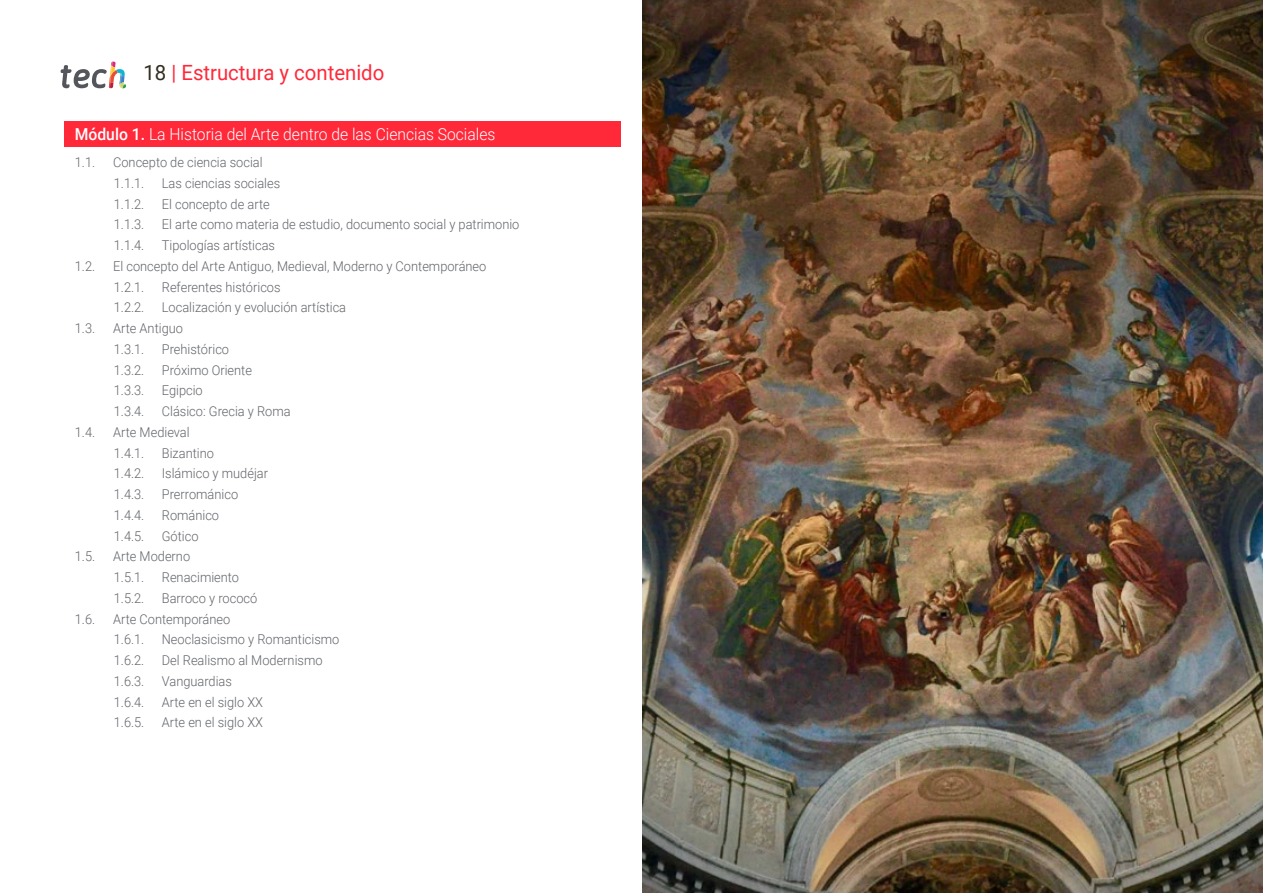
<style>
.page{position:relative;width:1263px;height:893px;background:#fff}
.page>*{position:absolute;margin:0;border:0;box-sizing:border-box;transform-origin:0 0}
.t1{font:21px "Roboto";color:#ff293a}
.t2{font:300 16.5px "Roboto";color:#fff;scale:.95 1}
.t3{font:300 13.5px/20.7px "Roboto";color:#61646a;scale:.95 1}
.s1{color:#312e20}
.s2{font-weight:500}
</style>
<div class="page">
<div style="left:64px;top:121px;width:557px;height:25px;background:#ff293a"></div>
<img style="left:642px;top:0;width:621px;height:893px">
<svg style="left:61px;top:62px;width:65px;height:27px"></svg>
<h1 class="t1" style="left:144px;top:57px;width:242px"><span class="s1">18</span> | Estructura y contenido</h1>
<p class="t2" style="left:75px;top:123px;width:444px"><span class="s2">Módulo 1.</span> La Historia del Arte dentro de las Ciencias Sociales</p>
<p class="t3" style="left:75px;top:151px;width:23px">1.1.</p>
<p class="t3" style="left:113px;top:151px;width:159px">Concepto de ciencia social<br>1.1.1.</p>
<p class="t3" style="left:162px;top:172px;width:126px">Las ciencias sociales</p>
<p class="t3" style="left:114px;top:193px;width:34px">1.1.2.</p>
<p class="t3" style="left:162px;top:193px;width:115px">El concepto de arte</p>
<p class="t3" style="left:114px;top:214px;width:34px">1.1.3.</p>
<p class="t3" style="left:162px;top:214px;width:378px">El arte como materia de estudio, documento social y patrimonio</p>
<p class="t3" style="left:114px;top:234px;width:34px">1.1.4.</p>
<p class="t3" style="left:162px;top:234px;width:121px">Tipologías artísticas</p>
<p class="t3" style="left:75px;top:255px;width:23px">1.2.</p>
<p class="t3" style="left:113px;top:255px;width:394px">El concepto del Arte Antiguo, Medieval, Moderno y Contemporáneo<br>1.2.1.</p>
<p class="t3" style="left:162px;top:276px;width:127px">Referentes históricos</p>
<p class="t3" style="left:114px;top:297px;width:34px">1.2.2.</p>
<p class="t3" style="left:162px;top:297px;width:195px">Localización y evolución artística</p>
<p class="t3" style="left:75px;top:317px;width:23px">1.3.</p>
<p class="t3" style="left:113px;top:317px;width:75px">Arte Antiguo<br>1.3.1.</p>
<p class="t3" style="left:162px;top:338px;width:72px">Prehistórico</p>
<p class="t3" style="left:114px;top:359px;width:34px">1.3.2.</p>
<p class="t3" style="left:162px;top:359px;width:96px">Próximo Oriente</p>
<p class="t3" style="left:114px;top:380px;width:34px">1.3.3.</p>
<p class="t3" style="left:162px;top:380px;width:45px">Egipcio</p>
<p class="t3" style="left:114px;top:400px;width:34px">1.3.4.</p>
<p class="t3" style="left:162px;top:400px;width:137px">Clásico: Grecia y Roma</p>
<p class="t3" style="left:75px;top:421px;width:23px">1.4.</p>
<p class="t3" style="left:113px;top:421px;width:82px">Arte Medieval<br>1.4.1.</p>
<p class="t3" style="left:162px;top:442px;width:56px">Bizantino</p>
<p class="t3" style="left:114px;top:463px;width:34px">1.4.2.</p>
<p class="t3" style="left:162px;top:463px;width:113px">Islámico y mudéjar</p>
<p class="t3" style="left:114px;top:483px;width:34px">1.4.3.</p>
<p class="t3" style="left:162px;top:483px;width:82px">Prerrománico</p>
<p class="t3" style="left:114px;top:504px;width:34px">1.4.4.</p>
<p class="t3" style="left:162px;top:504px;width:62px">Románico</p>
<p class="t3" style="left:114px;top:525px;width:34px">1.4.5.</p>
<p class="t3" style="left:162px;top:525px;width:40px">Gótico</p>
<p class="t3" style="left:75px;top:546px;width:23px">1.5.</p>
<p class="t3" style="left:113px;top:546px;width:83px">Arte Moderno<br>1.5.1.</p>
<p class="t3" style="left:162px;top:566px;width:83px">Renacimiento</p>
<p class="t3" style="left:114px;top:587px;width:34px">1.5.2.</p>
<p class="t3" style="left:162px;top:587px;width:102px">Barroco y rococó</p>
<p class="t3" style="left:75px;top:608px;width:23px">1.6.</p>
<p class="t3" style="left:113px;top:608px;width:125px">Arte Contemporáneo<br>1.6.1.</p>
<p class="t3" style="left:162px;top:629px;width:188px">Neoclasicismo y Romanticismo</p>
<p class="t3" style="left:114px;top:649px;width:34px">1.6.2.</p>
<p class="t3" style="left:162px;top:649px;width:171px">Del Realismo al Modernismo</p>
<p class="t3" style="left:114px;top:670px;width:34px">1.6.3.</p>
<p class="t3" style="left:162px;top:670px;width:75px">Vanguardias</p>
<p class="t3" style="left:114px;top:691px;width:34px">1.6.4.</p>
<p class="t3" style="left:162px;top:691px;width:108px">Arte en el siglo XX</p>
<p class="t3" style="left:114px;top:712px;width:34px">1.6.5.</p>
<p class="t3" style="left:162px;top:712px;width:108px">Arte en el siglo XX</p>
</div>
